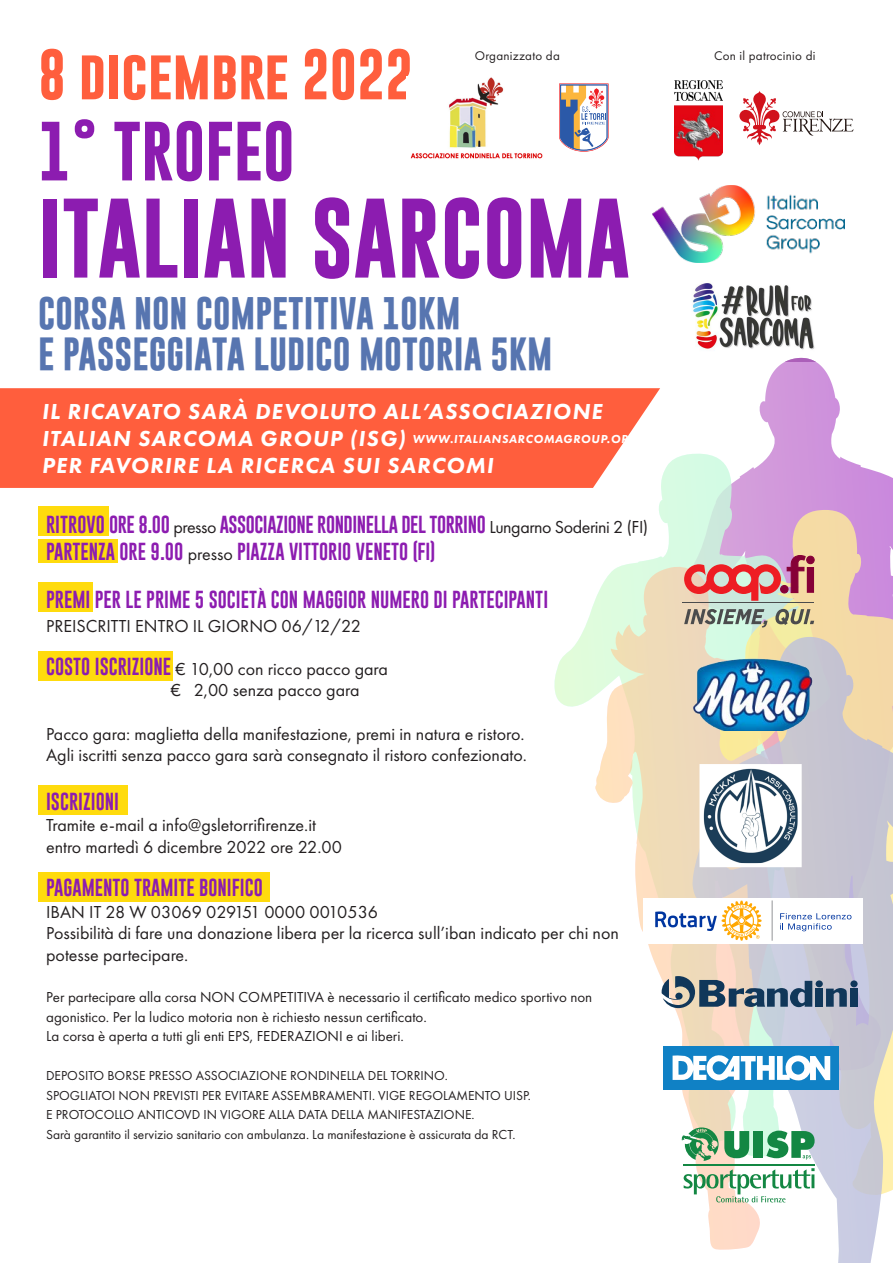
<style>
.page{position:relative;width:893px;height:1263px;background:#fff}
.page>*{position:absolute;margin:0;border:0;box-sizing:border-box;transform-origin:0 0}
.t1{font:700 80.85px "Gobold";color:#8c1cb0}
.t2{font:700 60px "Gobold";color:#8c1cb0}
.t3{font:700 51px "Gobold";color:#ff5e3d}
.t4{font:700 33.6px "Gobold";color:#5775b0}
.t5{font:700 33px "Gobold";color:#5775b0}
.t6{font:italic 800 22.5px "Futura PT";letter-spacing:.05em;color:#fff}
.t7{font:18px/21.6px "Futura PT";color:#231f20}
.t8{font:18px "Gobold";color:#8c1cb0}
.t9{font:18px "Gobold";letter-spacing:-.025em;color:#8c1cb0}
.t10{font:15px/19.5px "Futura PT";color:#231f20}
.t11{font:13.5px "Futura PT";color:#231f20}
.t12{font:13.05px "Futura PT";letter-spacing:.02em;color:#231f20}
.t13{font:italic 800 12px "Futura PT";letter-spacing:.05em;color:#fff}
.s1{font-size:22.5px}
.s2{font-family:"Futura PT";color:#231f20}
.s3{font-family:"Gobold";color:#8c1cb0}
</style>
<div class="page">
<div style="left:0;top:388px;width:658px;height:100px;background:#ff5e3d"></div>
<svg style="left:553px;top:453px;width:105px;height:254px"></svg>
<svg style="left:594px;top:564px;width:123px;height:624px"></svg>
<svg style="left:717px;top:589px;width:176px;height:48px;background:#e2ccb7"></svg>
<svg style="left:691px;top:637px;width:202px;height:626px;background:#d9d5d3"></svg>
<svg style="left:658px;top:361px;width:235px;height:228px"></svg>
<div style="left:664px;top:1046px;width:175px;height:44px;background:#1081c5"></div>
<svg style="left:673px;top:1055px;width:157px;height:26px"></svg>
<div style="left:38px;top:786px;width:90px;height:29px;background:#ffdb0d"></div>
<div style="left:38px;top:872px;width:231px;height:29px;background:#ffdb0d"></div>
<div style="left:38px;top:651px;width:135px;height:29px;background:#ffdb0d"></div>
<div style="left:38px;top:583px;width:55px;height:29px;background:#ffdb0d"></div>
<div style="left:38px;top:506px;width:70px;height:29px;background:#ffdb0d"></div>
<div style="left:38px;top:540px;width:80px;height:23px;background:#ffdb0d"></div>
<img style="left:410px;top:77px;width:133px;height:82px">
<svg style="left:559px;top:83px;width:50px;height:69px"></svg>
<img style="left:674px;top:80px;width:49px;height:81px">
<div style="left:643px;top:898px;width:220px;height:45px;background:#fff"></div>
<svg style="left:655px;top:901px;width:106px;height:40px"></svg>
<hr style="left:772px;top:900px;width:1px;height:41px;background:#939598">
<svg style="left:780px;top:913px;width:71px;height:18px"></svg>
<svg style="left:697px;top:762px;width:107px;height:107px"></svg>
<div style="left:815px;top:988px;width:8px;height:19px;background:#10375a"></div>
<div style="left:850px;top:988px;width:8px;height:19px;background:#10375a"></div>
<svg style="left:826px;top:988px;width:21px;height:19px"></svg>
<div style="left:850px;top:980px;width:8px;height:7px;background:#10375a;border-radius:50%"></div>
<svg style="left:662px;top:976px;width:150px;height:32px;background:#858f9a"></svg>
<div style="left:816px;top:980px;width:7px;height:7px;background:#10375a;border-radius:50%"></div>
<svg style="left:684px;top:555px;width:131px;height:46px;background:#d48c8c"></svg>
<hr style="left:683px;top:603px;width:131px;height:1px;background:#4b4c4d">
<svg style="left:684px;top:609px;width:84px;height:18px;background:#9aa398"></svg>
<svg style="left:775px;top:609px;width:39px;height:16px"></svg>
<hr style="left:683px;top:1164px;width:132px;height:2px;background:#138743">
<svg style="left:724px;top:1131px;width:25px;height:27px"></svg>
<div style="left:753px;top:1131px;width:10px;height:27px;background:#138743"></div>
<svg style="left:684px;top:1168px;width:131px;height:34px"></svg>
<svg style="left:682px;top:1127px;width:36px;height:34px"></svg>
<svg style="left:766px;top:1130px;width:49px;height:29px"></svg>
<svg style="left:739px;top:91px;width:114px;height:54px"></svg>
<img style="left:653px;top:185px;width:192px;height:77px">
<img style="left:692px;top:283px;width:123px;height:78px">
<img style="left:689px;top:651px;width:128px;height:79px">
<p class="t3" style="left:38px;top:41px;width:376px">8 dicembre 2022</p>
<p class="t2" style="left:38px;top:112px;width:258px">1° TROFEO</p>
<p class="t1" style="left:38px;top:185px;width:593px">ITALIAN SARCOMA</p>
<p class="t5" style="left:38px;top:292px;width:424px">CORSA NON COMPETITIVA 10KM</p>
<p class="t4" style="left:38px;top:332px;width:516px">E PASSEGGIATA LUDICO MOTORIA 5KM</p>
<p class="t6" style="left:42px;top:397px;width:562px">IL RICAVATO SARÀ DEVOLUTO ALL’ASSOCIAZIONE</p>
<p class="t13" style="left:42px;top:431px;width:598px"><span class="s1">ITALIAN SARCOMA GROUP (ISG)</span> WWW.ITALIANSARCOMAGROUP.ORG</p>
<p class="t6" style="left:42px;top:451px;width:453px">PER FAVORIRE LA RICERCA SUI SARCOMI</p>
<p class="t12" style="left:475px;top:48px;width:87px">Organizzato da</p>
<p class="t12" style="left:714px;top:48px;width:103px">Con il patrocinio di</p>
<p class="t9" style="left:46px;top:512px;width:604px">RITROVO ORE 8.00 <span class="s2">presso</span> ASSOCIAZIONE RONDINELLA DEL TORRINO <span class="s2">Lungarno Soderini 2 (FI)</span></p>
<p class="t8" style="left:46px;top:539px;width:391px">PARTENZA ORE 9.00 <span class="s2">presso</span> PIAZZA VITTORIO VENETO (FI)</p>
<p class="t8" style="left:46px;top:588px;width:504px">PREMI PER LE PRIME 5 SOCIETÀ CON MAGGIOR NUMERO DI PARTECIPANTI</p>
<p class="t7" style="left:46px;top:615px;width:316px">PREISCRITTI ENTRO IL GIORNO 06/12/22</p>
<p class="t7" style="left:171px;top:658px;width:219px;text-indent:-125px"><span class="s3">COSTO ISCRIZIONE</span> € 10,00 con ricco pacco gara € 2,00 senza pacco gara</p>
<p class="t7" style="left:46px;top:723px;width:480px">Pacco gara: maglietta della manifestazione, premi in natura e ristoro.</p>
<p class="t7" style="left:46px;top:744px;width:482px">Agli iscritti senza pacco gara sarà consegnato il ristoro confezionato.</p>
<p class="t8" style="left:46px;top:789px;width:74px">ISCRIZIONI</p>
<p class="t7" style="left:46px;top:814px;width:271px">Tramite e-mail a info@gsletorrifirenze.it</p>
<p class="t7" style="left:46px;top:836px;width:297px">entro martedì 6 dicembre 2022 ore 22.00</p>
<p class="t8" style="left:46px;top:876px;width:218px">PAGAMENTO TRAMITE BONIFICO</p>
<p class="t7" style="left:46px;top:901px;width:334px">IBAN IT 28 W 03069 029151 0000 0010536</p>
<p class="t7" style="left:46px;top:922px;width:574px">Possibilità di fare una donazione libera per la ricerca sull’iban indicato per chi non potesse partecipare.</p>
<p class="t10" style="left:46px;top:987px;width:548px">Per partecipare alla corsa NON COMPETITIVA è necessario il certificato medico sportivo non agonistico. Per la ludico motoria non è richiesto nessun certificato.</p>
<p class="t10" style="left:46px;top:1026px;width:359px">La corsa è aperta a tutti gli enti EPS, FEDERAZIONI e ai liberi.</p>
<p class="t11" style="left:46px;top:1067px;width:403px">DEPOSITO BORSE PRESSO ASSOCIAZIONE RONDINELLA DEL TORRINO.</p>
<p class="t11" style="left:46px;top:1087px;width:486px">SPOGLIATOI NON PREVISTI PER EVITARE ASSEMBRAMENTI. VIGE REGOLAMENTO UISP.</p>
<p class="t11" style="left:46px;top:1106px;width:430px">E PROTOCOLLO ANTICOVD IN VIGORE ALLA DATA DELLA MANIFESTAZIONE.</p>
<p class="t11" style="left:46px;top:1126px;width:471px">Sarà garantito il servizio sanitario con ambulanza. La manifestazione è assicurata da RCT.</p>
</div>
